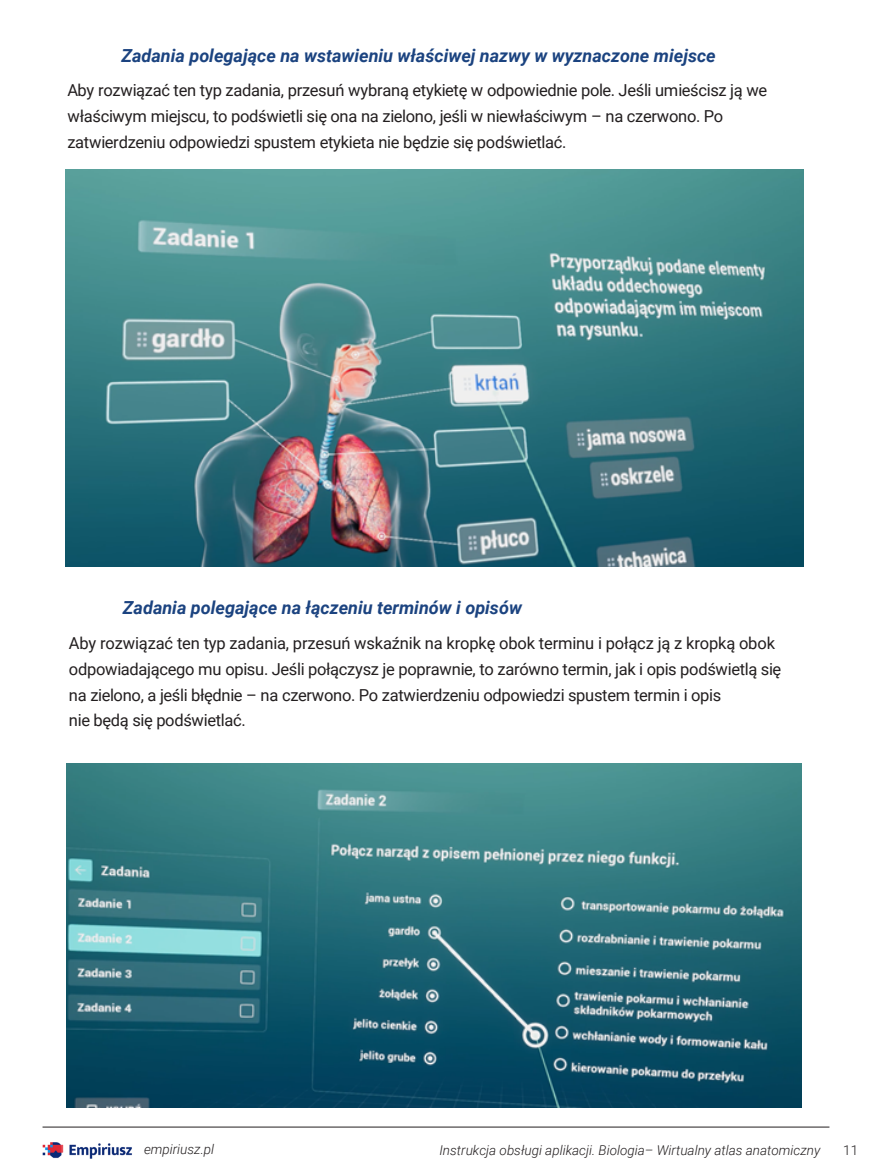
<style>
.page{position:relative;width:872px;height:1170px;background:#fff}
.page>*{position:absolute;margin:0;border:0;box-sizing:border-box;transform-origin:0 0}
.t1{font:italic 700 18px "Roboto";color:#1b4380}
.t2{font:16.5px/25.8px "Roboto";letter-spacing:-.02em;color:#231f20}
.t3{font:italic 300 13.5px "Roboto";color:#231f20}
.t4{font:300 13.5px "Roboto";color:#231f20}
</style>
<div class="page">
<hr style="left:43px;top:1126px;width:786px;height:1px;background:#231f20">
<img style="left:42px;top:1142px;width:90px;height:17px">
<img style="left:66px;top:170px;width:737px;height:396px">
<img style="left:66px;top:763px;width:736px;height:344px">
<p class="t1" style="left:121px;top:43px;width:596px">Zadania polegające na wstawieniu właściwej nazwy w wyznaczone miejsce</p>
<p class="t2" style="left:67px;top:77px;width:701px">Aby rozwiązać ten typ zadania, przesuń wybraną etykietę w odpowiednie pole. Jeśli umieścisz ją we właściwym miejscu, to podświetli się ona na zielono, jeśli w niewłaściwym – na czerwono. Po zatwierdzeniu odpowiedzi spustem etykieta nie będzie się podświetlać.</p>
<p class="t1" style="left:123px;top:595px;width:400px">Zadania polegające na łączeniu terminów i opisów</p>
<p class="t2" style="left:69px;top:629px;width:714px">Aby rozwiązać ten typ zadania, przesuń wskaźnik na kropkę obok terminu i połącz ją z kropką obok odpowiadającego mu opisu. Jeśli połączysz je poprawnie, to zarówno termin, jak i opis podświetlą się na zielono, a jeśli błędnie – na czerwono. Po zatwierdzeniu odpowiedzi spustem termin i opis<br>nie będą się podświetlać.</p>
<p class="t3" style="left:144px;top:1139px;width:72px">empiriusz.pl</p>
<p class="t3" style="left:439px;top:1140px;width:382px">Instrukcja obsługi aplikacji. Biologia– Wirtualny atlas anatomiczny</p>
<p class="t4" style="left:843px;top:1140px;width:16px">11</p>
</div>
